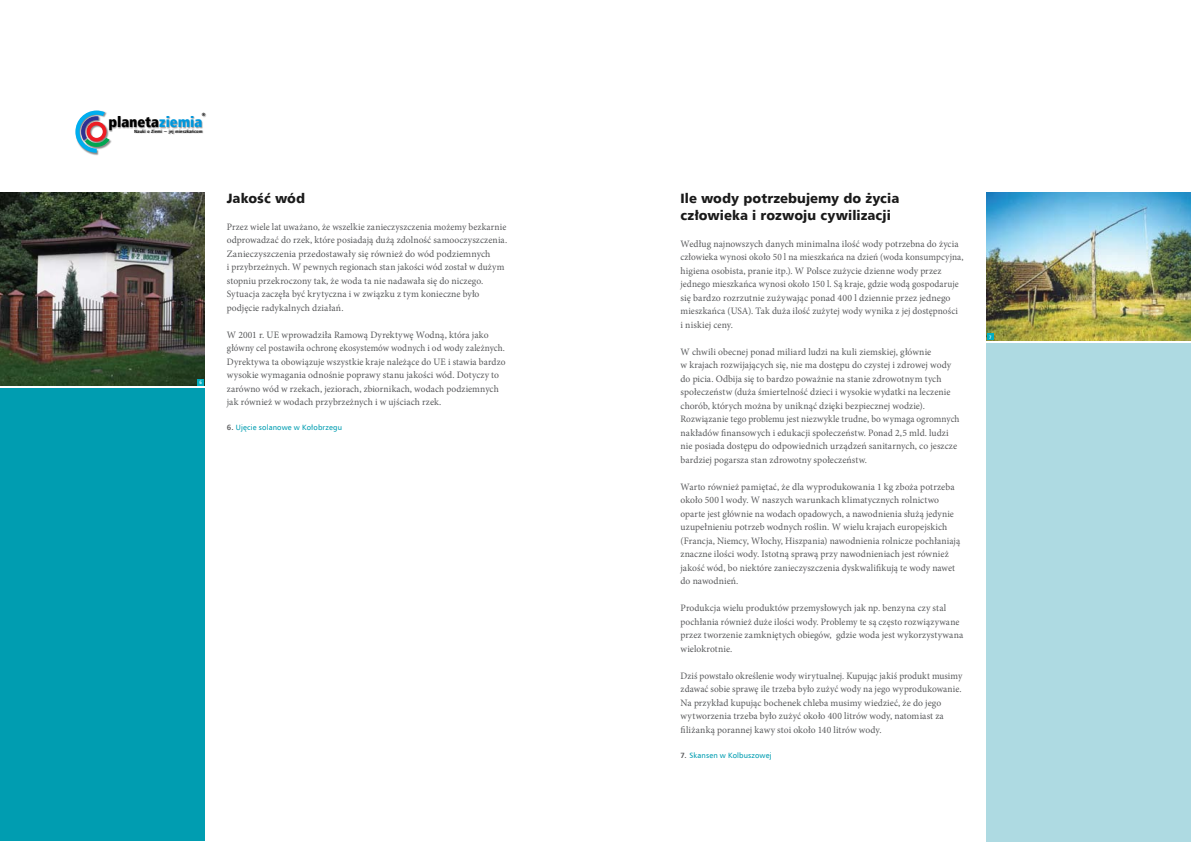
<style>
.page{position:relative;width:1191px;height:842px;background:#fff}
.page>*{position:absolute;margin:0;border:0;box-sizing:border-box;transform-origin:0 0}
.t1{font:14.7px "Humnst 777 X Blk Cn EU";letter-spacing:-.005em;color:#000}
.t2{font:13.5px/16.8px "Humnst 777 Blk EU";letter-spacing:.005em;color:#1a1a1a}
.t3{font:9.8px/13.5px "Minion Pro";letter-spacing:.005em;color:#58595b}
.t4{font:9.8px/13.5px "Minion Pro";letter-spacing:.005em;color:#58595b;scale:.96 1}
.t5{font:9.8px/13.5px "Minion Pro";letter-spacing:.005em;color:#58595b;scale:.95 1}
.t6{font:7.6px "Humnst 777 EU";letter-spacing:.02em;color:#009db1}
.t7{font:700 4.9px "Humnst 777 Cn EU";color:#fff}
.t8{font:700 4.5px "Humnst 777 Cn EU";letter-spacing:.02em;color:#000;scale:1.06 1}
.t9{font:4.5px "Humnst 777 X Blk Cn EU";color:#000}
.s1{color:#0097dc}
.s2{font-weight:700;color:#58595b}
</style>
<div class="page">
<div style="left:986px;top:343px;width:205px;height:499px;background:#aedae2"></div>
<div style="left:75px;top:110px;width:42px;height:49px;background:#000;opacity:.46"></div>
<svg style="left:75px;top:111px;width:35px;height:42px"></svg>
<div style="left:109px;top:116px;width:119px;height:25px;background:#000;opacity:.37"></div>
<div style="left:135px;top:129px;width:96px;height:15px;background:#000;opacity:.34"></div>
<div style="left:202px;top:113px;width:16px;height:10px;background:#000;opacity:.34"></div>
<div style="left:0;top:388px;width:204px;height:453px;background:#009db1"></div>
<img style="left:0;top:193px;width:204px;height:193px">
<img style="left:986px;top:193px;width:205px;height:147px">
<div style="left:197px;top:379px;width:7px;height:7px;background:#00adbf"></div>
<div style="left:986px;top:333px;width:7px;height:7px;background:#00adbf"></div>
<p class="t9" style="left:202px;top:112px;width:5px">®</p>
<h1 class="t1" style="left:109px;top:113px;width:95px">planeta<span class="s1">ziemia</span></h1>
<p class="t8" style="left:134px;top:128px;width:66px">Nauki o Ziemi − jej mieszkańcom</p>
<p class="t7" style="left:199px;top:379px;width:4px">6</p>
<h2 class="t2" style="left:227px;top:190px;width:80px">Jakość wód</h2>
<p class="t4" style="left:227px;top:220px;width:293px">Przez wiele lat uważano, że wszelkie zanieczyszczenia możemy bezkarnie odprowadzać do rzek, które posiadają dużą zdolność samooczyszczenia.<br>Zanieczyszczenia przedostawały się również do wód podziemnych<br>i przybrzeżnych. W pewnych regionach stan jakości wód został w dużym stopniu przekroczony tak, że woda ta nie nadawała się do niczego.<br>Sytuacja zaczęła być krytyczna i w związku z tym konieczne było podjęcie radykalnych działań.</p>
<p class="t3" style="left:227px;top:328px;width:280px">W 2001 r. UE wprowadziła Ramową Dyrektywę Wodną, która jako główny cel postawiła ochronę ekosystemów wodnych i od wody zależnych.<br>Dyrektywa ta obowiązuje wszystkie kraje należące do UE i stawia bardzo wysokie wymagania odnośnie poprawy stanu jakości wód. Dotyczy to zarówno wód w rzekach, jeziorach, zbiornikach, wodach podziemnych jak również w wodach przybrzeżnych i w ujściach rzek.</p>
<p class="t6" style="left:227px;top:423px;width:117px"><span class="s2">6.</span> Ujęcie solanowe w Kołobrzegu</p>
<h2 class="t2" style="left:680px;top:190px;width:220px">Ile wody potrzebujemy do życia człowieka i rozwoju cywilizacji</h2>
<p class="t3" style="left:680px;top:237px;width:285px">Według najnowszych danych minimalna ilość wody potrzebna do życia człowieka wynosi około 50 l na mieszkańca na dzień (woda konsumpcyjna, higiena osobista, pranie itp.). W Polsce zużycie dzienne wody przez jednego mieszkańca wynosi około 150 l. Są kraje, gdzie wodą gospodaruje się bardzo rozrzutnie zużywając ponad 400 l dziennie przez jednego mieszkańca (USA). Tak duża ilość zużytej wody wynika z jej dostępności<br>i niskiej ceny.</p>
<p class="t3" style="left:680px;top:345px;width:280px">W chwili obecnej ponad miliard ludzi na kuli ziemskiej, głównie<br>w krajach rozwijających się, nie ma dostępu do czystej i zdrowej wody do picia. Odbija się to bardzo poważnie na stanie zdrowotnym tych społeczeństw (duża śmiertelność dzieci i wysokie wydatki na leczenie chorób, których można by uniknąć dzięki bezpiecznej wodzie).<br>Rozwiązanie tego problemu jest niezwykle trudne, bo wymaga ogromnych nakładów finansowych i edukacji społeczeństw. Ponad 2,5 mld. ludzi nie posiada dostępu do odpowiednich urządzeń sanitarnych, co jeszcze bardziej pogarsza stan zdrowotny społeczeństw.</p>
<p class="t3" style="left:680px;top:480px;width:281px">Warto również pamiętać, że dla wyprodukowania 1 kg zboża potrzeba około 500 l wody. W naszych warunkach klimatycznych rolnictwo oparte jest głównie na wodach opadowych, a nawodnienia służą jedynie uzupełnieniu potrzeb wodnych roślin. W wielu krajach europejskich (Francja, Niemcy, Włochy, Hiszpania) nawodnienia rolnicze pochłaniają znaczne ilości wody. Istotną sprawą przy nawodnieniach jest również jakość wód, bo niektóre zanieczyszczenia dyskwalifikują te wody nawet do nawodnień.</p>
<p class="t3" style="left:680px;top:601px;width:284px">Produkcja wielu produktów przemysłowych jak np. benzyna czy stal pochłania również duże ilości wody. Problemy te są często rozwiązywane przez tworzenie zamkniętych obiegów, gdzie woda jest wykorzystywana wielokrotnie.</p>
<p class="t5" style="left:680px;top:669px;width:298px">Dziś powstało określenie wody wirytualnej. Kupując jakiś produkt musimy zdawać sobie sprawę ile trzeba było zużyć wody na jego wyprodukowanie.<br>Na przykład kupując bochenek chleba musimy wiedzieć, że do jego wytworzenia trzeba było zużyć około 400 litrów wody, natomiast za filiżanką porannej kawy stoi około 140 litrów wody.</p>
<p class="t6" style="left:680px;top:750px;width:93px"><span class="s2">7.</span> Skansen w Kolbuszowej</p>
<p class="t7" style="left:989px;top:334px;width:4px">7</p>
</div>
